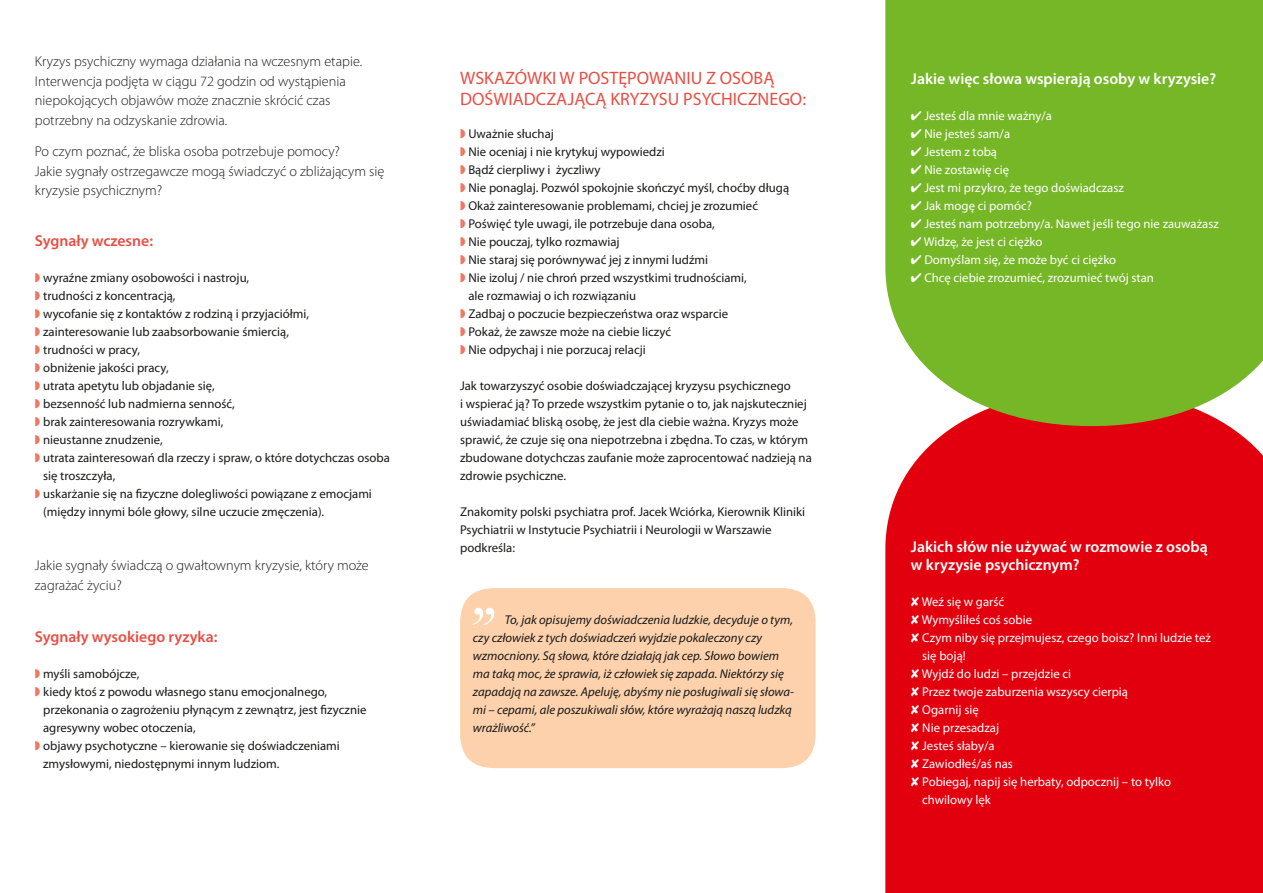
<style>
.page{position:relative;width:1263px;height:893px;background:#fff}
.page>*{position:absolute;margin:0;border:0;box-sizing:border-box;transform-origin:0 0}
.t1{font:italic 72px "Didot";color:#fff}
.t2{font:18px/21px "Myriad Pro";color:#e94e44}
.t3{font:600 15.75px/18px "Myriad Pro";color:#fff}
.t4{font:600 15.75px "Myriad Pro";color:#e94e44}
.t5{font:300 14.25px/19.5px "Myriad Pro";color:#191918}
.t6{font:12.75px/18px "Myriad Pro";color:#191918}
.t7{font:12.75px "Myriad Pro";color:#fff}
.t8{font:italic 12.75px/18px "Myriad Pro";color:#191918}
.s1{color:#ee7864}
</style>
<div class="page">
<div style="left:885px;top:426px;width:378px;height:467px;background:#e3000e"></div>
<div style="left:460px;top:588px;width:356px;height:180px;background:#fcd1ac;border-radius:35px"></div>
<div style="left:885px;top:0;width:378px;height:426px;background:#75b726"></div>
<p class="t5" style="left:35px;top:51px;width:329px">Kryzys psychiczny wymaga działania na wczesnym etapie.<br>Interwencja podjęta w ciągu 72 godzin od wystąpienia niepokojących objawów może znacznie skrócić czas potrzebny na odzyskanie zdrowia.</p>
<p class="t5" style="left:35px;top:141px;width:351px">Po czym poznać, że bliska osoba potrzebuje pomocy?<br>Jakie sygnały ostrzegawcze mogą świadczyć o zbliżającym się kryzysie psychicznym?</p>
<p class="t4" style="left:35px;top:231px;width:120px">Sygnały wczesne:</p>
<p class="t6" style="left:35px;top:269px;width:216px"><span class="s1">◗</span> wyraźne zmiany osobowości i nastroju,</p>
<p class="t6" style="left:35px;top:287px;width:142px"><span class="s1">◗</span> trudności z koncentracją,</p>
<p class="t6" style="left:35px;top:305px;width:276px"><span class="s1">◗</span> wycofanie się z kontaktów z rodziną i przyjaciółmi,</p>
<p class="t6" style="left:35px;top:323px;width:256px"><span class="s1">◗</span> zainteresowanie lub zaabsorbowanie śmiercią,</p>
<p class="t6" style="left:35px;top:341px;width:107px"><span class="s1">◗</span> trudności w pracy,</p>
<p class="t6" style="left:35px;top:359px;width:135px"><span class="s1">◗</span> obniżenie jakości pracy,</p>
<p class="t6" style="left:35px;top:377px;width:181px"><span class="s1">◗</span> utrata apetytu lub objadanie się,</p>
<p class="t6" style="left:35px;top:395px;width:201px"><span class="s1">◗</span> bezsenność lub nadmierna senność,</p>
<p class="t6" style="left:35px;top:413px;width:190px"><span class="s1">◗</span> brak zainteresowania rozrywkami,</p>
<p class="t6" style="left:35px;top:431px;width:129px"><span class="s1">◗</span> nieustanne znudzenie,</p>
<p class="t6" style="left:35px;top:449px;width:356px"><span class="s1">◗</span> utrata zainteresowań dla rzeczy i spraw, o które dotychczas osoba</p>
<p class="t6" style="left:43px;top:467px;width:74px">się troszczyła,</p>
<p class="t6" style="left:35px;top:485px;width:339px"><span class="s1">◗</span> uskarżanie się na fizyczne dolegliwości powiązane z emocjami</p>
<p class="t6" style="left:43px;top:503px;width:283px">(między innymi bóle głowy, silne uczucie zmęczenia).</p>
<p class="t5" style="left:35px;top:555px;width:335px">Jakie sygnały świadczą o gwałtownym kryzysie, który może zagrażać życiu?</p>
<p class="t4" style="left:35px;top:627px;width:184px">Sygnały wysokiego ryzyka:</p>
<p class="t6" style="left:35px;top:665px;width:106px"><span class="s1">◗</span> myśli samobójcze,</p>
<p class="t6" style="left:35px;top:683px;width:294px"><span class="s1">◗</span> kiedy ktoś z powodu własnego stanu emocjonalnego,</p>
<p class="t6" style="left:43px;top:701px;width:325px">przekonania o zagrożeniu płynącym z zewnątrz, jest fizycznie</p>
<p class="t6" style="left:43px;top:719px;width:154px">agresywny wobec otoczenia,</p>
<p class="t6" style="left:35px;top:737px;width:307px"><span class="s1">◗</span> objawy psychotyczne – kierowanie się doświadczeniami</p>
<p class="t6" style="left:43px;top:755px;width:238px">zmysłowymi, niedostępnymi innym ludziom.</p>
<h2 class="t2" style="left:460px;top:67px;width:347px">WSKAZÓWKI W POSTĘPOWANIU Z OSOBĄ<br>DOŚWIADCZAJĄCĄ KRYZYSU PSYCHICZNEGO:</h2>
<p class="t6" style="left:460px;top:125px;width:95px"><span class="s1">◗</span> Uważnie słuchaj</p>
<p class="t6" style="left:460px;top:143px;width:206px"><span class="s1">◗</span> Nie oceniaj i nie krytykuj wypowiedzi</p>
<p class="t6" style="left:460px;top:161px;width:142px"><span class="s1">◗</span> Bądź cierpliwy i życzliwy</p>
<p class="t6" style="left:460px;top:179px;width:331px"><span class="s1">◗</span> Nie ponaglaj. Pozwól spokojnie skończyć myśl, choćby długą</p>
<p class="t6" style="left:460px;top:197px;width:299px"><span class="s1">◗</span> Okaż zainteresowanie problemami, chciej je zrozumieć</p>
<p class="t6" style="left:460px;top:215px;width:256px"><span class="s1">◗</span> Poświęć tyle uwagi, ile potrzebuje dana osoba,</p>
<p class="t6" style="left:460px;top:233px;width:161px"><span class="s1">◗</span> Nie pouczaj, tylko rozmawiaj</p>
<p class="t6" style="left:460px;top:251px;width:250px"><span class="s1">◗</span> Nie staraj się porównywać jej z innymi ludźmi</p>
<p class="t6" style="left:460px;top:269px;width:288px"><span class="s1">◗</span> Nie izoluj / nie chroń przed wszystkimi trudnościami,</p>
<p class="t6" style="left:468px;top:287px;width:169px">ale rozmawiaj o ich rozwiązaniu</p>
<p class="t6" style="left:460px;top:305px;width:269px"><span class="s1">◗</span> Zadbaj o poczucie bezpieczeństwa oraz wsparcie</p>
<p class="t6" style="left:460px;top:323px;width:213px"><span class="s1">◗</span> Pokaż, że zawsze może na ciebie liczyć</p>
<p class="t6" style="left:460px;top:341px;width:187px"><span class="s1">◗</span> Nie odpychaj i nie porzucaj relacji</p>
<p class="t6" style="left:460px;top:377px;width:353px">Jak towarzyszyć osobie doświadczającej kryzysu psychicznego<br>i wspierać ją? To przede wszystkim pytanie o to, jak najskuteczniej uświadamiać bliską osobę, że jest dla ciebie ważna. Kryzys może sprawić, że czuje się ona niepotrzebna i zbędna. To czas, w którym zbudowane dotychczas zaufanie może zaprocentować nadzieją na zdrowie psychiczne.</p>
<p class="t6" style="left:460px;top:503px;width:347px">Znakomity polski psychiatra prof. Jacek Wciórka, Kierownik Kliniki<br>Psychiatrii w Instytucie Psychiatrii i Neurologii w Warszawie podkreśla:</p>
<h1 class="t1" style="left:473px;top:544px;width:33px">„</h1>
<p class="t8" style="left:473px;top:611px;width:323px;text-indent:32px">To, jak opisujemy doświadczenia ludzkie, decyduje o tym, czy człowiek z tych doświadczeń wyjdzie pokaleczony czy wzmocniony. Są słowa, które działają jak cep. Słowo bowiem ma taką moc, że sprawia, iż człowiek się zapada. Niektórzy się zapadają na zawsze. Apeluję, abyśmy nie posługiwali się słowa&shy;mi – cepami, ale poszukiwali słów, które wyrażają naszą ludzką wrażliwość.”</p>
<p class="t3" style="left:911px;top:69px;width:307px">Jakie więc słowa wspierają osoby w kryzysie?</p>
<p class="t7" style="left:911px;top:108px;width:143px">✔ Jesteś dla mnie ważny/a</p>
<p class="t7" style="left:911px;top:126px;width:101px">✔ Nie jesteś sam/a</p>
<p class="t7" style="left:911px;top:144px;width:88px">✔ Jestem z tobą</p>
<p class="t7" style="left:911px;top:162px;width:100px">✔ Nie zostawię cię</p>
<p class="t7" style="left:911px;top:180px;width:215px">✔ Jest mi przykro, że tego doświadczasz</p>
<p class="t7" style="left:911px;top:198px;width:123px">✔ Jak mogę ci pomóc?</p>
<p class="t7" style="left:911px;top:216px;width:309px">✔ Jesteś nam potrzebny/a. Nawet jeśli tego nie zauważasz</p>
<p class="t7" style="left:911px;top:234px;width:133px">✔ Widzę, że jest ci ciężko</p>
<p class="t7" style="left:911px;top:252px;width:207px">✔ Domyślam się, że może być ci ciężko</p>
<p class="t7" style="left:911px;top:270px;width:245px">✔ Chcę ciebie zrozumieć, zrozumieć twój stan</p>
<p class="t3" style="left:911px;top:537px;width:298px">Jakich słów nie używać w rozmowie z osobą w kryzysie psychicznym?</p>
<p class="t7" style="left:911px;top:594px;width:95px">✘ Weź się w garść</p>
<p class="t7" style="left:911px;top:612px;width:123px">✘ Wymyśliłeś coś sobie</p>
<p class="t7" style="left:911px;top:630px;width:302px">✘ Czym niby się przejmujesz, czego boisz? Inni ludzie też</p>
<p class="t7" style="left:922px;top:648px;width:45px">się boją!</p>
<p class="t7" style="left:911px;top:666px;width:162px">✘ Wyjdź do ludzi – przejdzie ci</p>
<p class="t7" style="left:911px;top:684px;width:219px">✘ Przez twoje zaburzenia wszyscy cierpią</p>
<p class="t7" style="left:911px;top:702px;width:69px">✘ Ogarnij się</p>
<p class="t7" style="left:911px;top:720px;width:90px">✘ Nie przesadzaj</p>
<p class="t7" style="left:911px;top:738px;width:85px">✘ Jesteś słaby/a</p>
<p class="t7" style="left:911px;top:756px;width:104px">✘ Zawiodłeś/aś nas</p>
<p class="t7" style="left:911px;top:774px;width:262px">✘ Pobiegaj, napij się herbaty, odpocznij – to tylko</p>
<p class="t7" style="left:922px;top:792px;width:70px">chwilowy lęk</p>
</div>
